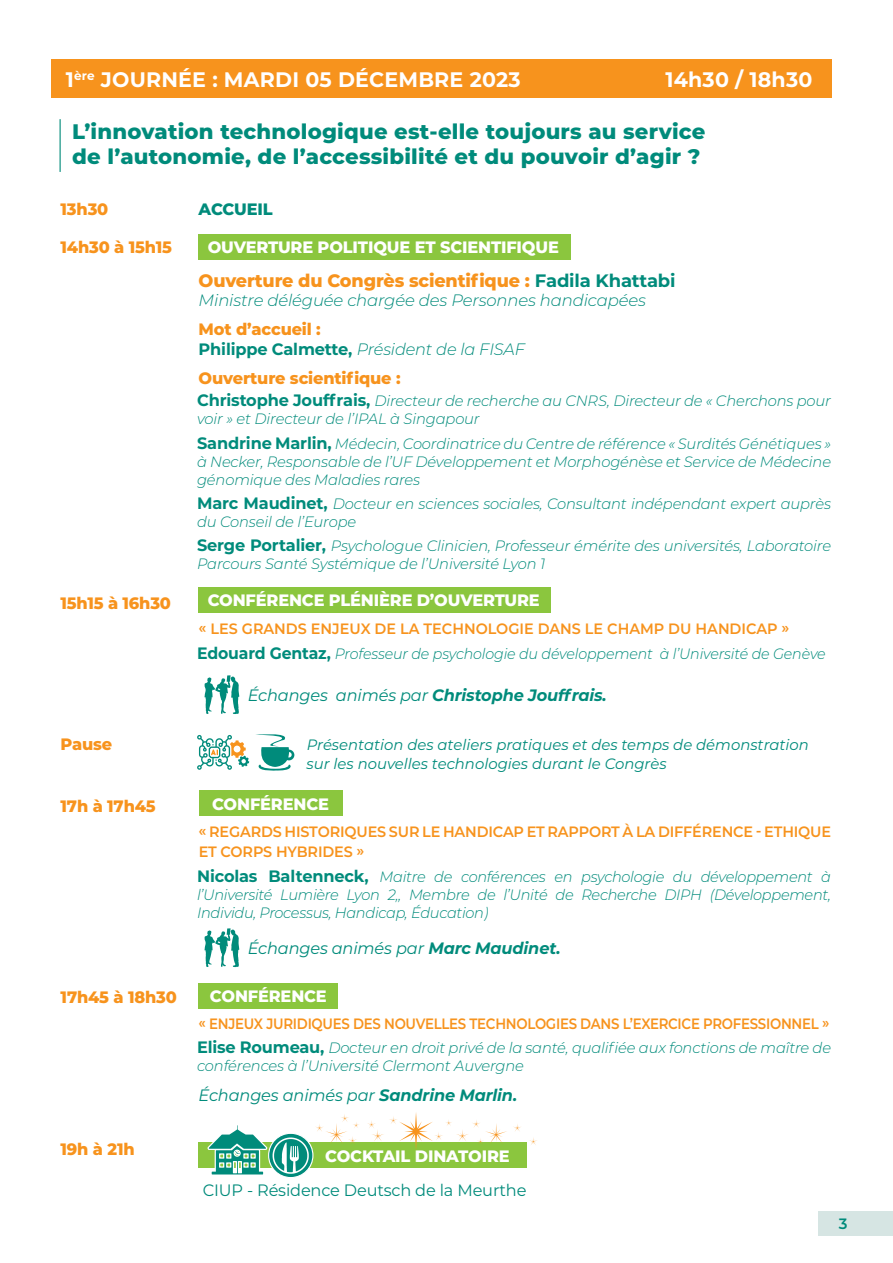
<style>
.page{position:relative;width:893px;height:1263px;background:#fff}
.page>*{position:absolute;margin:0;border:0;box-sizing:border-box;transform-origin:0 0}
.t1{font:800 21px/25.2px "Montserrat";letter-spacing:.01em;color:#008b7b}
.t2{font:700 21px "Montserrat";letter-spacing:.01em;color:#fff}
.t3{font:800 18px "Montserrat";letter-spacing:-.01em;color:#f7931d}
.t4{font:800 16.5px "Montserrat";letter-spacing:-.01em;color:#fff}
.t5{font:italic 300 16.5px/19.8px "Montserrat";letter-spacing:-.01em;color:#008b7b}
.t6{font:800 16.5px "Montserrat";letter-spacing:-.01em;color:#f7931d}
.t7{font:italic 16.5px "Montserrat";letter-spacing:-.01em;color:#008b7b}
.t8{font:italic 700 16.5px "Montserrat";letter-spacing:-.01em;color:#008b7b}
.t9{font:16.5px "Montserrat";letter-spacing:-.01em;color:#008b7b}
.t10{font:800 16.5px "Montserrat";color:#008b7b}
.t11{font:italic 300 15px/18px "Montserrat";letter-spacing:-.01em;color:#008b7b}
.t12{font:italic 300 15px/24.3px "Montserrat";letter-spacing:-.01em;color:#008b7b;scale:.95 1}
.t13{font:italic 15px/19.8px "Montserrat";color:#008b7b}
.t14{font:600 15px "Montserrat";letter-spacing:-.01em;color:#f7931d;scale:.96 1}
.t15{font:600 15px "Montserrat";letter-spacing:-.01em;color:#f7931d;scale:.89 1}
.t16{font:600 15px "Montserrat";color:#008b7b}
.s1{font-weight:700;color:#008b7b}
.s2{font-weight:800;font-style:normal;color:#f7931d}
.s3{font-weight:700;font-style:normal}
.s4{font-weight:700;font-style:normal;font-size:16.5px}
.s5{font-weight:600;font-style:normal;color:#f7931d}
.s6{font-weight:400}
.s7{font-weight:700}
</style>
<div class="page">
<div style="left:199px;top:234px;width:372px;height:25px;background:#8bc63e"></div>
<div style="left:199px;top:587px;width:352px;height:26px;background:#8bc63e"></div>
<svg style="left:204px;top:675px;width:35px;height:39px"></svg>
<svg style="left:197px;top:735px;width:52px;height:35px"></svg>
<svg style="left:256px;top:734px;width:39px;height:37px"></svg>
<div style="left:199px;top:791px;width:143px;height:25px;background:#8bc63e"></div>
<svg style="left:204px;top:928px;width:35px;height:39px"></svg>
<div style="left:199px;top:983px;width:139px;height:25px;background:#8bc63e"></div>
<div style="left:199px;top:1142px;width:328px;height:26px;background:#8bc63e"></div>
<svg style="left:513px;top:1124px;width:8px;height:7px"></svg>
<svg style="left:368px;top:1112px;width:139px;height:37px"></svg>
<svg style="left:529px;top:1138px;width:8px;height:7px"></svg>
<svg style="left:316px;top:1114px;width:43px;height:30px"></svg>
<svg style="left:269px;top:1133px;width:44px;height:44px"></svg>
<svg style="left:207px;top:1125px;width:102px;height:52px"></svg>
<div style="left:51px;top:59px;width:780px;height:39px;background:#f7931d"></div>
<hr style="left:60px;top:119px;width:1px;height:53px;background:#008b7b">
<div style="left:818px;top:1211px;width:75px;height:25px;background:#d6e5e3"></div>
<h1 class="t2" style="left:66px;top:65px;width:93px">1<sup>ère</sup> journée</h1>
<h1 class="t2" style="left:212px;top:65px;width:46px">: Mardi</h1>
<h1 class="t2" style="left:305px;top:65px;width:50px">05 décembre</h1>
<h1 class="t2" style="left:470px;top:65px;width:52px">2023</h1>
<h1 class="t2" style="left:665px;top:65px;width:148px">14h30 / 18h30</h1>
<h1 class="t1" style="left:72px;top:118px;width:635px">L’innovation technologique est-elle toujours au service de l’autonomie, de l’accessibilité et du pouvoir d’agir ?</h1>
<p class="t6" style="left:61px;top:198px;width:49px">13h30</p>
<p class="t10" style="left:199px;top:198px;width:24px">Accueil</p>
<p class="t6" style="left:61px;top:235px;width:113px">14h30 à 15h15</p>
<p class="t4" style="left:208px;top:235px;width:49px">Ouverture</p>
<p class="t4" style="left:318px;top:235px;width:23px">politique</p>
<p class="t4" style="left:415px;top:235px;width:37px">et scientifique</p>
<p class="t3" style="left:199px;top:267px;width:478px">Ouverture du Congrès scientifique : <span class="s1">Fadila Khattabi</span></p>
<p class="t5" style="left:199px;top:290px;width:449px">Ministre déléguée chargée des Personnes handicapées</p>
<p class="t5" style="left:199px;top:319px;width:328px"><span class="s2">Mot d’accueil :<br></span><span class="s3">Philippe Calmette,</span> Président de la FISAF</p>
<p class="t6" style="left:199px;top:366px;width:204px">Ouverture scientifique :</p>
<p class="t11" style="left:197px;top:391px;width:635px"><span class="s4">Christophe Jouffrais,</span> Directeur de recherche au CNRS, Directeur de « Cherchons pour voir » et Directeur de l’IPAL à Singapour</p>
<p class="t11" style="left:197px;top:434px;width:635px;text-align:justify"><span class="s4">Sandrine Marlin,</span> Médecin, Coordinatrice du Centre de référence « Surdités Génétiques » à Necker, Responsable de l’UF Développement et Morphogénèse et Service de Médecine génomique des Maladies rares</p>
<p class="t11" style="left:197px;top:494px;width:635px"><span class="s4">Marc Maudinet,</span> Docteur en sciences sociales, Consultant indépendant expert auprès du Conseil de l’Europe</p>
<p class="t11" style="left:197px;top:536px;width:635px"><span class="s4">Serge Portalier,</span> Psychologue Clinicien, Professeur émérite des universités, Laboratoire<br>Parcours Santé Systémique de l’Université Lyon 1</p>
<p class="t6" style="left:61px;top:591px;width:112px">15h15 à 16h30</p>
<p class="t4" style="left:208px;top:588px;width:25px">Conférence</p>
<p class="t4" style="left:329px;top:588px;width:22px">pléni</p>
<p class="t4" style="left:379px;top:588px;width:106px">ère d’ouverture</p>
<p class="t14" style="left:199px;top:618px;width:91px">« LES GRANDS</p>
<p class="t12" style="left:197px;top:616px;width:663px;text-indent:114px"><span class="s5">ENJEUX DE LA TECHNOLOGIE DANS LE CHAMP DU HANDICAP »<br></span><span class="s4">Edouard Gentaz,</span> Professeur de psychologie du développement à l’Université de Genève</p>
<p class="t8" style="left:248px;top:683px;width:360px"><span class="s6">Échanges animés par</span> Christophe Jouffrais.</p>
<p class="t6" style="left:61px;top:732px;width:53px">Pause</p>
<p class="t13" style="left:306px;top:734px;width:504px">Présentation des ateliers pratiques et des temps de démonstration sur les nouvelles technologies durant le Congrès</p>
<p class="t6" style="left:61px;top:794px;width:97px">17h à 17h45</p>
<p class="t4" style="left:212px;top:792px;width:25px">Conférence</p>
<p class="t14" style="left:199px;top:821px;width:66px">« REGARDS</p>
<p class="t14" style="left:285px;top:821px;width:445px">HISTORIQUES SUR LE HANDICAP ET RAPPORT À LA DIFFÉRENCE</p>
<p class="t14" style="left:756px;top:821px;width:78px">- ETHIQUE</p>
<p class="t14" style="left:199px;top:841px;width:57px">ET CORPS</p>
<p class="t14" style="left:276px;top:841px;width:57px">HYBRIDES</p>
<p class="t11" style="left:197px;top:839px;width:635px;line-height:24.3px;text-indent:159px"><span class="s5">»<br></span><span class="s4">Nicolas Baltenneck,</span> Maitre de conférences en psychologie du développement à</p>
<p class="t11" style="left:197px;top:885px;width:635px">l’Université Lumière Lyon 2,, Membre de l’Unité de Recherche DIPH (Développement,<br>Individu, Processus, Handicap, Éducation)</p>
<p class="t7" style="left:248px;top:937px;width:314px">Échanges animés par <span class="s7">Marc Maudinet.</span></p>
<p class="t6" style="left:61px;top:985px;width:118px">17h45 à 18h30</p>
<p class="t4" style="left:210px;top:984px;width:25px">Conférence</p>
<p class="t15" style="left:199px;top:1013px;width:185px">« ENJEUX JURIDIQUES DES</p>
<p class="t15" style="left:384px;top:1013px;width:47px">NOUVELLES</p>
<p class="t15" style="left:469px;top:1013px;width:214px">TECHNOLOGIES DANS L’EXERC</p>
<p class="t15" style="left:678px;top:1013px;width:73px">ICE PROFESS</p>
<p class="t15" style="left:766px;top:1013px;width:26px">IONNEL</p>
<p class="t11" style="left:197px;top:1011px;width:635px;line-height:24.3px;text-align:right"><span class="s5">»<br></span><span class="s4">Elise Roumeau,</span> Docteur en droit privé de la santé, qualifiée aux fonctions de maître de</p>
<p class="t11" style="left:197px;top:1056px;width:328px">conférences à l’Université Clermont Auvergne</p>
<p class="t7" style="left:199px;top:1084px;width:320px">Échanges animés par <span class="s7">Sandrine Marlin.</span></p>
<p class="t6" style="left:61px;top:1137px;width:76px">19h à 21h</p>
<p class="t4" style="left:325px;top:1143px;width:186px">COCKTAIL DINATOIRE</p>
<p class="t9" style="left:203px;top:1179px;width:325px">CIUP - Résidence Deutsch de la Meurthe</p>
<p class="t16" style="left:839px;top:1213px;width:10px">3</p>
</div>
